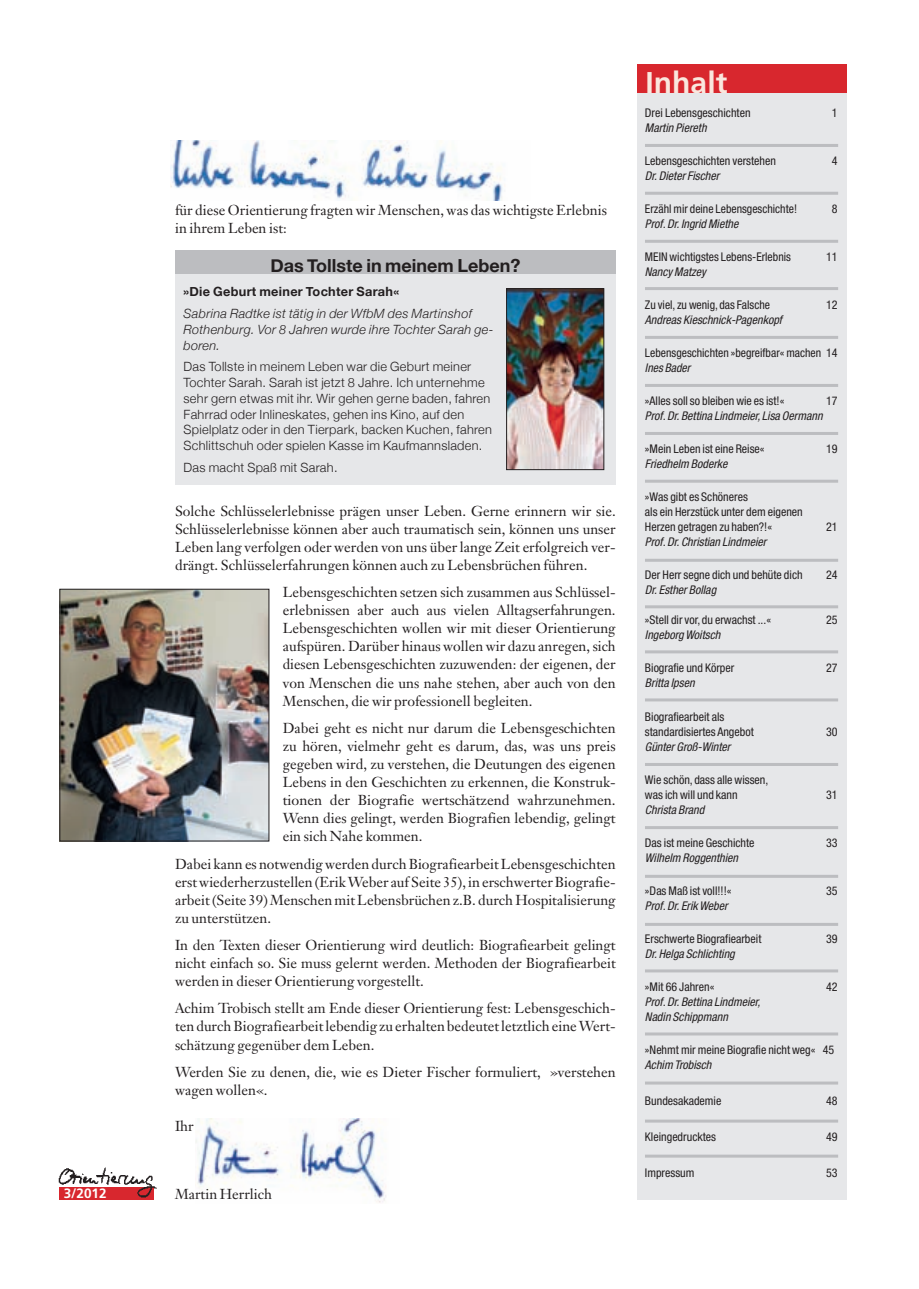
<style>
.page{position:relative;width:919px;height:1289px;background:#fff}
.page>*{position:absolute;margin:0;border:0;box-sizing:border-box;transform-origin:0 0}
.t1{font:700 30px "Frutiger";color:#fae7de}
.t2{font:700 18px "Helvetica Neue";color:#231f20}
.t3{font:14.25px/18.1px "Janson Text";color:#231f20;text-align:justify}
.t4{font:700 13.5px "Frutiger";color:#fff}
.t5{font:300 12.75px/15.8px "Helvetica Neue";letter-spacing:.02em;color:#231f20}
.t6{font:italic 300 12.75px/15.8px "Helvetica Neue";letter-spacing:.02em;color:#231f20}
.t7{font:700 12.75px "Helvetica Neue";letter-spacing:.02em;color:#231f20}
.t8{font:condensed 12px/15px "Helvetica Neue";color:#231f20}
.t9{font:italic condensed 12px/15px "Helvetica Neue";color:#231f20}
</style>
<div class="page">
<img style="left:195px;top:1118px;width:191px;height:85px">
<div style="left:60px;top:1186px;width:94px;height:13px;background:#d8272e"></div>
<img style="left:62px;top:591px;width:205px;height:248px">
<div style="left:60px;top:589px;width:209px;height:252px;border:1px solid #231f20"></div>
<div style="left:637px;top:64px;width:209px;height:30px;background:#d8272e"></div>
<div style="left:637px;top:94px;width:209px;height:1105px;background:#e6e7e9"></div>
<hr style="left:645px;top:144px;width:193px;height:3px;background:#bcbdc0">
<hr style="left:645px;top:192px;width:193px;height:3px;background:#bcbdc0">
<hr style="left:645px;top:240px;width:193px;height:3px;background:#bcbdc0">
<hr style="left:645px;top:287px;width:193px;height:3px;background:#bcbdc0">
<hr style="left:645px;top:336px;width:193px;height:3px;background:#bcbdc0">
<hr style="left:645px;top:384px;width:193px;height:3px;background:#bcbdc0">
<hr style="left:645px;top:432px;width:193px;height:3px;background:#bcbdc0">
<hr style="left:645px;top:605px;width:193px;height:3px;background:#bcbdc0">
<hr style="left:645px;top:558px;width:193px;height:3px;background:#bcbdc0">
<hr style="left:645px;top:479px;width:193px;height:3px;background:#bcbdc0">
<hr style="left:645px;top:650px;width:193px;height:3px;background:#bcbdc0">
<hr style="left:645px;top:698px;width:193px;height:3px;background:#bcbdc0">
<hr style="left:645px;top:763px;width:193px;height:3px;background:#bcbdc0">
<hr style="left:645px;top:874px;width:193px;height:3px;background:#bcbdc0">
<hr style="left:645px;top:922px;width:193px;height:3px;background:#bcbdc0">
<hr style="left:645px;top:969px;width:193px;height:3px;background:#bcbdc0">
<hr style="left:645px;top:1032px;width:193px;height:3px;background:#bcbdc0">
<hr style="left:645px;top:1081px;width:193px;height:3px;background:#bcbdc0">
<hr style="left:645px;top:1119px;width:193px;height:3px;background:#bcbdc0">
<hr style="left:645px;top:1154px;width:193px;height:3px;background:#bcbdc0">
<hr style="left:645px;top:826px;width:193px;height:3px;background:#bcbdc0">
<img style="left:170px;top:141px;width:333px;height:59px">
<div style="left:175px;top:274px;width:440px;height:211px;background:#e6e7e9"></div>
<div style="left:175px;top:250px;width:440px;height:24px;background:#bcbdc0"></div>
<img style="left:508px;top:290px;width:94px;height:178px">
<div style="left:506px;top:288px;width:98px;height:182px;border:1px solid #231f20"></div>
<img style="left:59px;top:1167px;width:97px;height:30px">
<p class="t4" style="left:64px;top:1187px;width:44px">3/2012</p>
<p class="t3" style="left:175px;top:202px;width:433px">für diese Orientierung fragten wir Menschen, was das wichtigste Erlebnis in ihrem Leben ist:</p>
<p class="t2" style="left:270px;top:254px;width:251px">Das Tollste in meinem Leben?</p>
<p class="t7" style="left:183px;top:284px;width:217px">»Die Geburt meiner Tochter Sarah«</p>
<p class="t6" style="left:183px;top:305px;width:311px">Sabrina Radtke ist tätig in der WfbM des Martinshof<br>Rothenburg. Vor 8 Jahren wurde ihre Tochter Sarah ge&shy;boren.</p>
<p class="t5" style="left:183px;top:358px;width:310px">Das Tollste in meinem Leben war die Geburt meiner Tochter Sarah. Sarah ist jetzt 8 Jahre. Ich unternehme sehr gern etwas mit ihr. Wir gehen gerne baden, fahren Fahrrad oder Inlineskates, gehen ins Kino, auf den Spielplatz oder in den Tierpark, backen Kuchen, fahren Schlittschuh oder spielen Kasse im Kaufmannsladen.</p>
<p class="t5" style="left:183px;top:459px;width:155px">Das macht Spaß mit Sarah.</p>
<p class="t3" style="left:175px;top:503px;width:442px">Solche Schlüsselerlebnisse prägen unser Leben. Gerne erinnern wir sie.<br>Schlüsselerlebnisse können aber auch traumatisch sein, können uns unser Leben lang verfolgen oder werden von uns über lange Zeit erfolgreich ver&shy;drängt. Schlüsselerfahrungen können auch zu Lebensbrüchen führen.</p>
<p class="t3" style="left:283px;top:584px;width:334px">Lebensgeschichten setzen sich zusammen aus Schlüssel&shy;erlebnissen aber auch aus vielen Alltagserfahrungen.<br>Lebensgeschichten wollen wir mit dieser Orientierung aufspüren. Darüber hinaus wollen wir dazu anregen, sich diesen Lebensgeschichten zuzuwenden: der eigenen, der von Menschen die uns nahe stehen, aber auch von den Menschen, die wir professionell begleiten.</p>
<p class="t3" style="left:283px;top:720px;width:334px">Dabei geht es nicht nur darum die Lebensgeschichten zu hören, vielmehr geht es darum, das, was uns preis gegeben wird, zu verstehen, die Deutungen des eigenen Lebens in den Geschichten zu erkennen, die Konstruk&shy;tionen der Biografie wertschätzend wahrzunehmen.<br>Wenn dies gelingt, werden Biografien lebendig, gelingt ein sich Nahe kommen.</p>
<p class="t3" style="left:175px;top:856px;width:442px">Dabei kann es notwendig werden durch Biografiearbeit Lebensgeschichten erst wiederherzustellen (Erik Weber auf Seite 35), in erschwerter Biografie&shy;arbeit (Seite 39) Menschen mit Lebensbrüchen z.B. durch Hospitalisierung zu unterstützen.</p>
<p class="t3" style="left:175px;top:937px;width:442px">In den Texten dieser Orientierung wird deutlich: Biografiearbeit gelingt nicht einfach so. Sie muss gelernt werden. Methoden der Biografiearbeit werden in dieser Orientierung vorgestellt.</p>
<p class="t3" style="left:175px;top:1000px;width:442px">Achim Trobisch stellt am Ende dieser Orientierung fest: Lebensgeschich&shy;ten durch Biografiearbeit lebendig zu erhalten bedeutet letztlich eine Wert&shy;schätzung gegenüber dem Leben.</p>
<p class="t3" style="left:175px;top:1064px;width:442px">Werden Sie zu denen, die, wie es Dieter Fischer formuliert, »verstehen wagen wollen«.</p>
<p class="t3" style="left:175px;top:1118px;width:20px">Ihr</p>
<p class="t3" style="left:175px;top:1186px;width:99px">Martin Herrlich</p>
<h1 class="t1" style="left:645px;top:71px;width:83px">Inhalt</h1>
<p class="t8" style="left:645px;top:106px;width:107px">Drei Lebensgeschichten</p>
<p class="t8" style="left:831px;top:106px;width:7px">1</p>
<p class="t9" style="left:645px;top:121px;width:65px">Martin Piereth</p>
<p class="t8" style="left:645px;top:154px;width:133px">Lebensgeschichten verstehen</p>
<p class="t8" style="left:831px;top:154px;width:7px">4</p>
<p class="t9" style="left:645px;top:169px;width:78px">Dr.DieterFischer</p>
<p class="t8" style="left:645px;top:202px;width:153px">Erzähl mir deine Lebensgeschichte!</p>
<p class="t8" style="left:831px;top:202px;width:7px">8</p>
<p class="t9" style="left:645px;top:217px;width:97px">Prof.Dr.Ingrid Miethe</p>
<p class="t8" style="left:645px;top:250px;width:147px">MEIN wichtigstes Lebens-Erlebnis</p>
<p class="t8" style="left:825px;top:250px;width:13px">11</p>
<p class="t9" style="left:645px;top:265px;width:65px">Nancy Matzey</p>
<p class="t8" style="left:645px;top:298px;width:126px">Zu viel, zu wenig, das Falsche</p>
<p class="t8" style="left:825px;top:298px;width:13px">12</p>
<p class="t9" style="left:645px;top:313px;width:138px">Andreas Kieschnick-Pagenkopf</p>
<p class="t8" style="left:645px;top:346px;width:194px">Lebensgeschichten »begreifbar« machen 14</p>
<p class="t9" style="left:645px;top:361px;width:49px">Ines Bader</p>
<p class="t8" style="left:645px;top:394px;width:141px">»Alles soll so bleiben wie es ist!«</p>
<p class="t8" style="left:825px;top:394px;width:13px">17</p>
<p class="t9" style="left:645px;top:409px;width:181px">Prof.Dr.Bettina Lindmeier,Lisa Oermann</p>
<p class="t8" style="left:645px;top:442px;width:121px">»Mein Leben ist eine Reise«</p>
<p class="t8" style="left:825px;top:442px;width:13px">19</p>
<p class="t9" style="left:645px;top:457px;width:86px">Friedhelm Boderke</p>
<p class="t8" style="left:645px;top:490px;width:159px">»Was gibt es Schöneres<br>als ein Herzstück unter dem eigenen<br>Herzen getragen zu haben?!«</p>
<p class="t8" style="left:825px;top:520px;width:13px">21</p>
<p class="t9" style="left:645px;top:535px;width:125px">Prof.Dr.Christian Lindmeier</p>
<p class="t8" style="left:645px;top:568px;width:159px">Der Herr segne dich und behüte dich</p>
<p class="t8" style="left:825px;top:568px;width:13px">24</p>
<p class="t9" style="left:645px;top:583px;width:75px">Dr.EstherBollag</p>
<p class="t8" style="left:645px;top:613px;width:127px">»Stell dir vor, du erwachst ...«</p>
<p class="t8" style="left:825px;top:613px;width:13px">25</p>
<p class="t9" style="left:645px;top:628px;width:79px">Ingeborg Woitsch</p>
<p class="t8" style="left:645px;top:661px;width:91px">Biografie und Körper</p>
<p class="t8" style="left:825px;top:661px;width:13px">27</p>
<p class="t9" style="left:645px;top:676px;width:53px">Britta Ipsen</p>
<p class="t8" style="left:645px;top:709px;width:110px">Biografiearbeit als standardisiertes Angebot</p>
<p class="t8" style="left:825px;top:724px;width:13px">30</p>
<p class="t9" style="left:645px;top:739px;width:89px">GünterGroß-Winter</p>
<p class="t8" style="left:645px;top:772px;width:125px">Wie schön, dass alle wissen, was ich will und kann</p>
<p class="t8" style="left:825px;top:787px;width:13px">31</p>
<p class="t9" style="left:645px;top:802px;width:63px">Christa Brand</p>
<p class="t8" style="left:645px;top:835px;width:111px">Das ist meine Geschichte</p>
<p class="t8" style="left:825px;top:835px;width:13px">33</p>
<p class="t9" style="left:645px;top:850px;width:97px">Wilhelm Roggenthien</p>
<p class="t8" style="left:645px;top:883px;width:88px">»Das Maß ist voll!!!«</p>
<p class="t8" style="left:825px;top:883px;width:13px">35</p>
<p class="t9" style="left:645px;top:898px;width:86px">Prof.Dr.Erik Weber</p>
<p class="t8" style="left:645px;top:931px;width:118px">Erschwerte Biografiearbeit</p>
<p class="t8" style="left:825px;top:931px;width:13px">39</p>
<p class="t9" style="left:645px;top:946px;width:94px">Dr.Helga Schlichting</p>
<p class="t8" style="left:645px;top:979px;width:71px">»Mit 66 Jahren«</p>
<p class="t8" style="left:825px;top:979px;width:13px">42</p>
<p class="t9" style="left:645px;top:994px;width:119px">Prof.Dr.Bettina Lindmeier,<br>Nadin Schippmann</p>
<p class="t8" style="left:645px;top:1042px;width:191px">»Nehmt mir meine Biografie nicht weg« 45</p>
<p class="t9" style="left:645px;top:1057px;width:70px">Achim Trobisch</p>
<p class="t8" style="left:645px;top:1093px;width:78px">Bundesakademie</p>
<p class="t8" style="left:825px;top:1093px;width:13px">48</p>
<p class="t8" style="left:645px;top:1129px;width:73px">Kleingedrucktes</p>
<p class="t8" style="left:825px;top:1129px;width:13px">49</p>
<p class="t8" style="left:645px;top:1165px;width:51px">Impressum</p>
<p class="t8" style="left:825px;top:1165px;width:13px">53</p>
</div>
